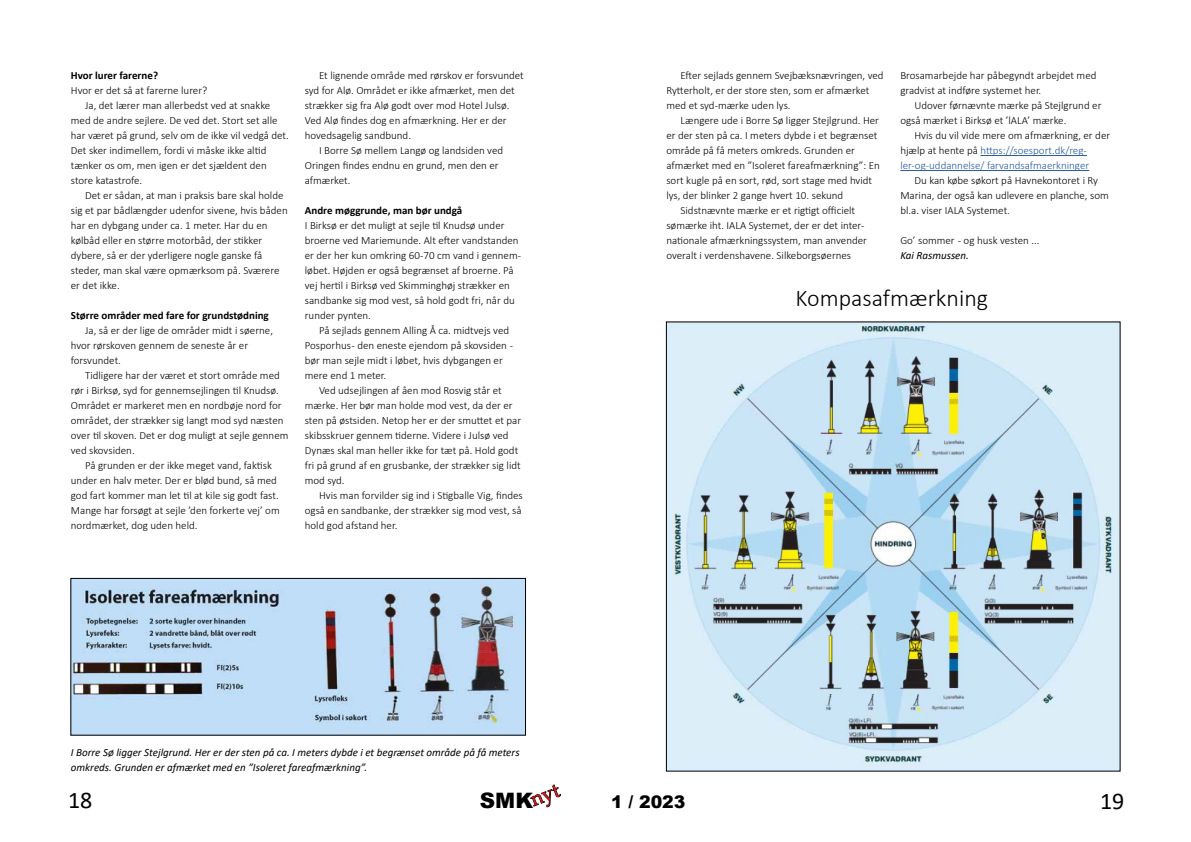
<style>
.page{position:relative;width:1191px;height:842px;background:#fff}
.page>*{position:absolute;margin:0;border:0;box-sizing:border-box;transform-origin:0 0}
.t1{font:300 24px "Calibri";color:#000}
.t2{font:24px "Calibri";color:#000}
.t3{font:900 21.2px "Arial";color:#000}
.t4{font:900 17.3px "Arial";color:#000}
.t5{font:300 11px/15px "Calibri";color:#000}
.t6{font:italic 11px/15px "Calibri";color:#000}
.t7{font:300 11px/15px "Calibri";color:#275b9b}
.t8{font:700 11px "Calibri";color:#000}
.s1{color:#000}
</style>
<div class="page">
<img style="left:72px;top:580px;width:452px;height:154px">
<div style="left:70px;top:578px;width:456px;height:158px;border:1px solid #000"></div>
<hr style="left:980px;top:155px;width:107px;height:1px;background:#275b9b">
<hr style="left:900px;top:170px;width:189px;height:1px;background:#275b9b">
<img style="left:668px;top:323px;width:450px;height:447px">
<p class="t8" style="left:71px;top:68px;width:89px">Hvor lurer farerne?</p>
<p class="t5" style="left:71px;top:83px;width:138px">Hvor er det så at farerne lurer?</p>
<p class="t5" style="left:85px;top:98px;width:187px">Ja, det lærer man allerbedst ved at snakke</p>
<p class="t5" style="left:71px;top:113px;width:208px">med de andre sejlere. De ved det. Stort set alle</p>
<p class="t5" style="left:71px;top:128px;width:219px">har været på grund, selv om de ikke vil vedgå det.</p>
<p class="t5" style="left:71px;top:143px;width:197px">Det sker indimellem, fordi vi måske ikke altid</p>
<p class="t5" style="left:71px;top:158px;width:197px">tænker os om, men igen er det sjældent den</p>
<p class="t5" style="left:71px;top:173px;width:73px">store katastrofe.</p>
<p class="t5" style="left:85px;top:188px;width:200px">Det er sådan, at man i praksis bare skal holde</p>
<p class="t5" style="left:71px;top:203px;width:218px">sig et par bådlængder udenfor sivene, hvis båden</p>
<p class="t5" style="left:71px;top:218px;width:198px">har en dybgang under ca. 1 meter. Har du en</p>
<p class="t5" style="left:71px;top:233px;width:193px">kølbåd eller en større motorbåd, der stikker</p>
<p class="t5" style="left:71px;top:248px;width:193px">dybere, så er der yderligere nogle ganske få</p>
<p class="t5" style="left:71px;top:263px;width:210px">steder, man skal være opmærksom på. Sværere</p>
<p class="t5" style="left:71px;top:278px;width:50px">er det ikke.</p>
<p class="t8" style="left:71px;top:308px;width:199px">Større områder med fare for grundstødning</p>
<p class="t5" style="left:71px;top:323px;width:204px;text-indent:14px">Ja, så er der lige de områder midt i søerne, hvor rørskoven gennem de seneste år er forsvundet.</p>
<p class="t5" style="left:85px;top:368px;width:196px">Tidligere har der været et stort område med</p>
<p class="t5" style="left:71px;top:383px;width:209px">rør i Birksø, syd for gennemsejlingen til Knudsø.</p>
<p class="t5" style="left:71px;top:398px;width:212px">Området er markeret men en nordbøje nord for</p>
<p class="t5" style="left:71px;top:413px;width:214px">området, der strækker sig langt mod syd næsten</p>
<p class="t5" style="left:71px;top:428px;width:219px">over til skoven. Det er dog muligt at sejle gennem</p>
<p class="t5" style="left:71px;top:443px;width:65px">ved skovsiden.</p>
<p class="t5" style="left:85px;top:458px;width:188px">På grunden er der ikke meget vand, faktisk</p>
<p class="t5" style="left:71px;top:473px;width:207px">under en halv meter. Der er blød bund, så med</p>
<p class="t5" style="left:71px;top:488px;width:209px">god fart kommer man let til at kile sig godt fast.</p>
<p class="t5" style="left:71px;top:503px;width:210px">Mange har forsøgt at sejle ’den forkerte vej’ om</p>
<p class="t5" style="left:71px;top:518px;width:128px">nordmærket, dog uden held.</p>
<p class="t5" style="left:319px;top:68px;width:206px">Et lignende område med rørskov er forsvundet</p>
<p class="t5" style="left:305px;top:83px;width:211px">syd for Alø. Området er ikke afmærket, men det</p>
<p class="t5" style="left:305px;top:98px;width:206px">strækker sig fra Alø godt over mod Hotel Julsø.</p>
<p class="t5" style="left:305px;top:113px;width:203px">Ved Alø findes dog en afmærkning. Her er der</p>
<p class="t5" style="left:305px;top:128px;width:108px">hovedsagelig sandbund.</p>
<p class="t5" style="left:319px;top:143px;width:186px">I Borre Sø mellem Langø og landsiden ved</p>
<p class="t5" style="left:305px;top:158px;width:195px">Oringen findes endnu en grund, men den er</p>
<p class="t5" style="left:305px;top:173px;width:47px">afmærket.</p>
<p class="t8" style="left:305px;top:203px;width:159px">Andre møggrunde, man bør undgå</p>
<p class="t5" style="left:305px;top:218px;width:218px">I Birksø er det muligt at sejle til Knudsø under broerne ved Mariemunde. Alt efter vandstanden er der her kun omkring 60-70 cm vand i gennem&shy;løbet. Højden er også begrænset af broerne. På vej hertil i Birksø ved Skimminghøj strækker en sandbanke sig mod vest, så hold godt fri, når du runder pynten.</p>
<p class="t5" style="left:305px;top:323px;width:210px;text-indent:14px">På sejlads gennem Alling Å ca. midtvejs ved Posporhus - den eneste ejendom på skovsiden - bør man sejle midt i løbet, hvis dybgangen er mere end 1 meter.</p>
<p class="t5" style="left:305px;top:383px;width:218px;text-indent:14px">Ved udsejlingen af åen mod Rosvig står et mærke. Her bør man holde mod vest, da der er sten på østsiden. Netop her er der smuttet et par skibsskruer gennem tiderne. Videre i Julsø ved Dynæs skal man heller ikke for tæt på. Hold godt fri på grund af en grusbanke, der strækker sig lidt mod syd.</p>
<p class="t5" style="left:305px;top:488px;width:219px;text-align:justify;text-indent:14px">Hvis man forvilder sig ind i Stigballe Vig, findes også en sandbanke, der strækker sig mod vest, så hold god afstand her.</p>
<p class="t6" style="left:71px;top:744px;width:450px">I Borre Sø ligger Stejlgrund. Her er der sten på ca. I meters dybde i et begrænset område på få meters omkreds. Grunden er afmærket med en ”Isoleret fareafmærkning”.</p>
<p class="t5" style="left:900px;top:68px;width:198px">Brosamarbejde har påbegyndt arbejdet med gradvist at indføre systemet her.</p>
<p class="t5" style="left:900px;top:98px;width:203px;text-indent:14px">Udover førnævnte mærke på Stejlgrund er også mærket i Birksø et ’lALA’ mærke.</p>
<p class="t7" style="left:900px;top:128px;width:211px;text-indent:14px"><span class="s1">Hvis du vil vide mere om afmærkning, er der hjælp at hente på</span> https://soesport.dk/reg&shy;ler-og-uddannelse/ farvandsafmaerkninger</p>
<p class="t5" style="left:900px;top:173px;width:210px;text-indent:14px">Du kan købe søkort på Havnekontoret i Ry<br>Marina, der også kan udlevere en planche, som bl.a. viser IALA Systemet.</p>
<p class="t5" style="left:900px;top:233px;width:141px">Go’ sommer - og husk vesten ...</p>
<p class="t6" style="left:900px;top:248px;width:70px">Kai Rasmussen.</p>
<h1 class="t1" style="left:795px;top:283px;width:194px">Kompasafmærkning</h1>
<p class="t5" style="left:666px;top:68px;width:219px;text-indent:14px">Efter sejlads gennem Svejbæksnævringen, ved<br>Rytterholt, er der store sten, som er afmærket med et syd-mærke uden lys.</p>
<p class="t5" style="left:680px;top:113px;width:200px">Længere ude i Borre Sø ligger Stejlgrund. Her</p>
<p class="t5" style="left:666px;top:128px;width:212px">er der sten på ca. I meters dybde i et begrænset</p>
<p class="t5" style="left:666px;top:143px;width:190px">område på få meters omkreds. Grunden er</p>
<p class="t5" style="left:666px;top:158px;width:215px">afmærket med en ”Isoleret fareafmærkning”: En</p>
<p class="t5" style="left:666px;top:173px;width:207px">sort kugle på en sort, rød, sort stage med hvidt</p>
<p class="t5" style="left:666px;top:188px;width:178px">lys, der blinker 2 gange hvert 10. sekund</p>
<p class="t5" style="left:680px;top:203px;width:176px">Sidstnævnte mærke er et rigtigt officielt</p>
<p class="t5" style="left:666px;top:218px;width:199px">sømærke iht. IALA Systemet, der er det inter-</p>
<p class="t5" style="left:666px;top:233px;width:202px">nationale afmærkningssystem, man anvender</p>
<p class="t5" style="left:666px;top:248px;width:186px">overalt i verdenshavene. Silkeborgsøernes</p>
<h1 class="t2" style="left:68px;top:783px;width:26px">18</h1>
<h2 class="t3" style="left:480px;top:785px;width:55px">SMK</h2>
<h3 class="t4" style="left:611px;top:789px;width:76px">1 / 2023</h3>
<h1 class="t2" style="left:1100px;top:784px;width:26px">19</h1>
</div>
